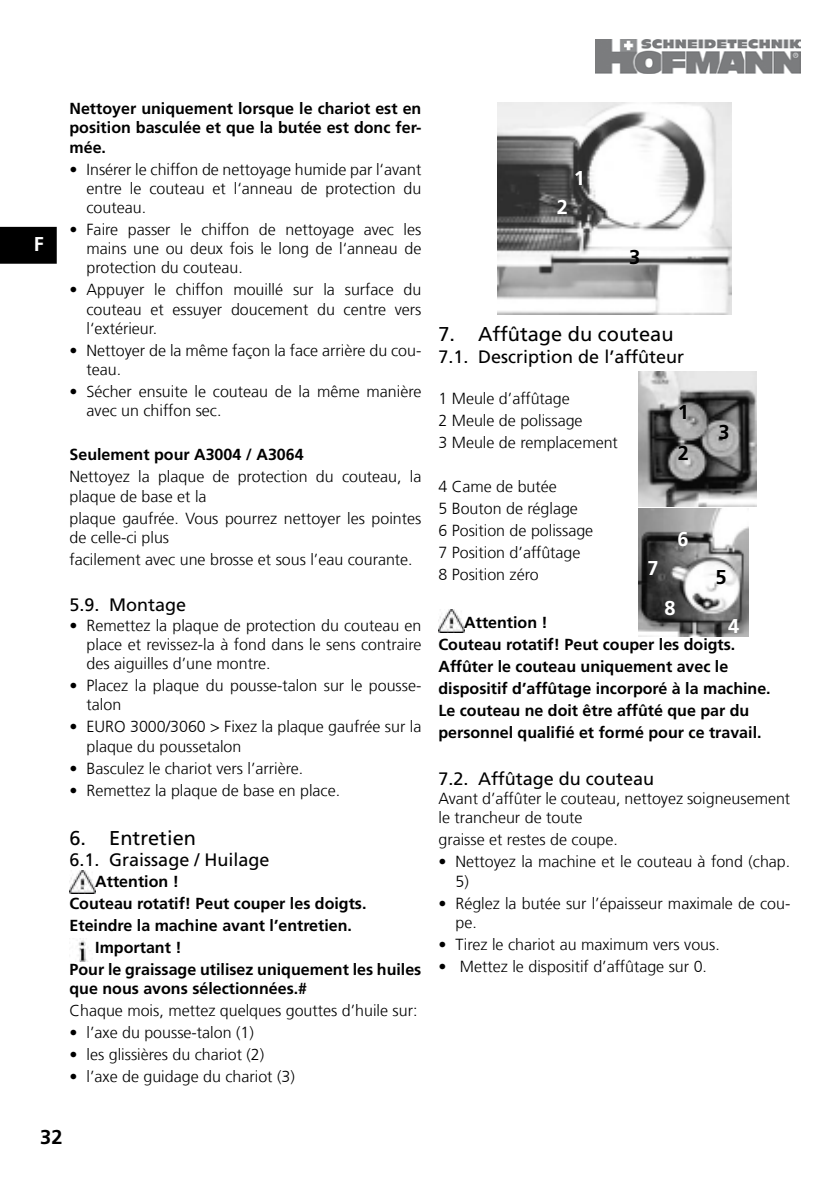
<style>
.page{position:relative;width:840px;height:1191px;background:#fff}
.page>*{position:absolute;margin:0;border:0;box-sizing:border-box;transform-origin:0 0}
.t1{font:20px "Frutiger LT Com";color:#000}
.t2{font:700 20px/40.8px "Frutiger LT Com";color:#000}
.t3{font:700 20px "Frutiger LT Com";color:#fff}
.t4{font:18px "Frutiger LT Com";color:#000}
.t5{font:300 16px/19.2px "Frutiger LT Com";color:#000}
.t6{font:700 16px/22px "Frutiger LT Com";color:#000;text-align:justify}
</style>
<div class="page">
<img style="left:595px;top:40px;width:204px;height:33px">
<div style="left:0;top:227px;width:57px;height:37px;background:#000"></div>
<img style="left:69px;top:870px;width:26px;height:23px">
<img style="left:78px;top:938px;width:10px;height:23px">
<img style="left:497px;top:102px;width:234px;height:212px">
<img style="left:438px;top:609px;width:26px;height:23px">
<img style="left:638px;top:371px;width:118px;height:135px">
<img style="left:638px;top:509px;width:109px;height:127px">
<p class="t3" style="left:34px;top:232px;width:11px">F</p>
<p class="t6" style="left:69px;top:99px;width:353px;line-height:19.2px">Nettoyer uniquement lorsque le chariot est en position basculée et que la butée est donc fer&shy;mée.</p>
<p class="t5" style="left:86px;top:159px;width:336px;text-align:justify;text-indent:-17px">• Insérer le chiffon de nettoyage humide par l‘avant entre le couteau et l‘anneau de protection du couteau.</p>
<p class="t5" style="left:86px;top:220px;width:336px;text-align:justify;text-indent:-17px">• Faire passer le chiffon de nettoyage avec les mains une ou deux fois le long de l‘anneau de protection du couteau.</p>
<p class="t5" style="left:86px;top:280px;width:336px;text-align:justify;text-indent:-17px">• Appuyer le chiffon mouillé sur la surface du couteau et essuyer doucement du centre vers l‘extérieur.</p>
<p class="t5" style="left:86px;top:341px;width:336px;text-indent:-17px">• Nettoyer de la même façon la face arrière du cou&shy;teau.</p>
<p class="t5" style="left:86px;top:382px;width:336px;text-indent:-17px">• Sécher ensuite le couteau de la même manière avec un chiffon sec.</p>
<p class="t6" style="left:69px;top:444px;width:235px">Seulement pour A3004 / A3064</p>
<p class="t5" style="left:69px;top:467px;width:353px">Nettoyez la plaque de protection du couteau, la plaque de base et la</p>
<p class="t5" style="left:69px;top:509px;width:353px">plaque gaufrée. Vous pourrez nettoyer les pointes de celle-ci plus</p>
<p class="t5" style="left:69px;top:550px;width:344px">facilement avec une brosse et sous l’eau courante.</p>
<p class="t4" style="left:69px;top:594px;width:118px">5.9. Montage</p>
<p class="t5" style="left:86px;top:615px;width:336px;text-align:justify;text-indent:-17px">• Remettez la plaque de protection du couteau en place et revissez-la à fond dans le sens contraire des aiguilles d’une montre.</p>
<p class="t5" style="left:86px;top:676px;width:336px;text-indent:-17px">• Placez la plaque du pousse-talon sur le pousse&shy;talon</p>
<p class="t5" style="left:86px;top:717px;width:336px;text-indent:-17px">• EURO 3000/3060 &gt; Fixez la plaque gaufrée sur la plaque du poussetalon</p>
<p class="t5" style="left:69px;top:758px;width:235px">• Basculez le chariot vers l’arrière.</p>
<p class="t5" style="left:69px;top:780px;width:272px">• Remettez la plaque de base en place.</p>
<p class="t1" style="left:69px;top:826px;width:128px">6. Entretien</p>
<p class="t4" style="left:69px;top:849px;width:201px">6.1. Graissage / Huilage</p>
<p class="t6" style="left:95px;top:870px;width:85px">Attention !</p>
<p class="t6" style="left:69px;top:892px;width:298px">Couteau rotatif! Peut couper les doigts.</p>
<p class="t6" style="left:69px;top:914px;width:284px">Eteindre la machine avant l’entretien.</p>
<p class="t6" style="left:95px;top:936px;width:88px">Important !</p>
<p class="t6" style="left:69px;top:958px;width:353px">Pour le graissage utilisez uniquement les huiles</p>
<p class="t6" style="left:69px;top:977px;width:239px">que nous avons sélectionnées.#</p>
<p class="t5" style="left:69px;top:1001px;width:349px">Chaque mois, mettez quelques gouttes d’huile sur:</p>
<p class="t5" style="left:69px;top:1023px;width:186px">• l’axe du pousse-talon (1)</p>
<p class="t5" style="left:69px;top:1045px;width:196px">• les glissières du chariot (2)</p>
<p class="t5" style="left:69px;top:1067px;width:227px">• l’axe de guidage du chariot (3)</p>
<p class="t2" style="left:40px;top:1116px;width:24px">32</p>
<p class="t3" style="left:556px;top:195px;width:13px">2</p>
<p class="t3" style="left:573px;top:166px;width:13px">1</p>
<p class="t2" style="left:628px;top:236px;width:13px">3</p>
<p class="t1" style="left:438px;top:322px;width:236px">7. Affûtage du couteau</p>
<p class="t4" style="left:438px;top:346px;width:247px">7.1. Description de l’affûteur</p>
<p class="t5" style="left:438px;top:387px;width:181px;line-height:22px">1 Meule d’affûtage<br>2 Meule de polissage<br>3 Meule de remplacement</p>
<p class="t5" style="left:438px;top:475px;width:156px;line-height:22px">4 Came de butée<br>5 Bouton de réglage<br>6 Position de polissage<br>7 Position d’affûtage<br>8 Position zéro</p>
<p class="t6" style="left:438px;top:611px;width:333px;text-align:left;text-indent:26px">Attention !<br>Couteau rotatif! Peut couper les doigts.<br>Affûter le couteau uniquement avec le dispositif d’affûtage incorporé à la machine.<br>Le couteau ne doit être affûté que par du personnel qualifié et formé pour ce travail.</p>
<p class="t4" style="left:438px;top:768px;width:217px">7.2. Affûtage du couteau</p>
<p class="t5" style="left:438px;top:789px;width:353px">Avant d’affûter le couteau, nettoyez soigneusement le trancheur de toute</p>
<p class="t5" style="left:438px;top:830px;width:181px">graisse et restes de coupe.</p>
<p class="t5" style="left:455px;top:852px;width:336px;text-indent:-17px">• Nettoyez la machine et le couteau à fond (chap.<br>5)</p>
<p class="t5" style="left:455px;top:893px;width:336px;text-indent:-17px">• Réglez la butée sur l’épaisseur maximale de cou&shy;pe.</p>
<p class="t5" style="left:438px;top:934px;width:283px">• Tirez le chariot au maximum vers vous.</p>
<p class="t5" style="left:438px;top:956px;width:270px">• Mettez le dispositif d’affûtage sur 0.</p>
<p class="t2" style="left:677px;top:391px;width:13px">1<br>2</p>
<p class="t2" style="left:718px;top:412px;width:13px">3</p>
<p class="t3" style="left:677px;top:527px;width:13px">6</p>
<p class="t3" style="left:647px;top:556px;width:13px">7</p>
<p class="t2" style="left:715px;top:557px;width:13px">5</p>
<p class="t3" style="left:664px;top:596px;width:13px">8</p>
<p class="t3" style="left:727px;top:615px;width:13px">4</p>
</div>
